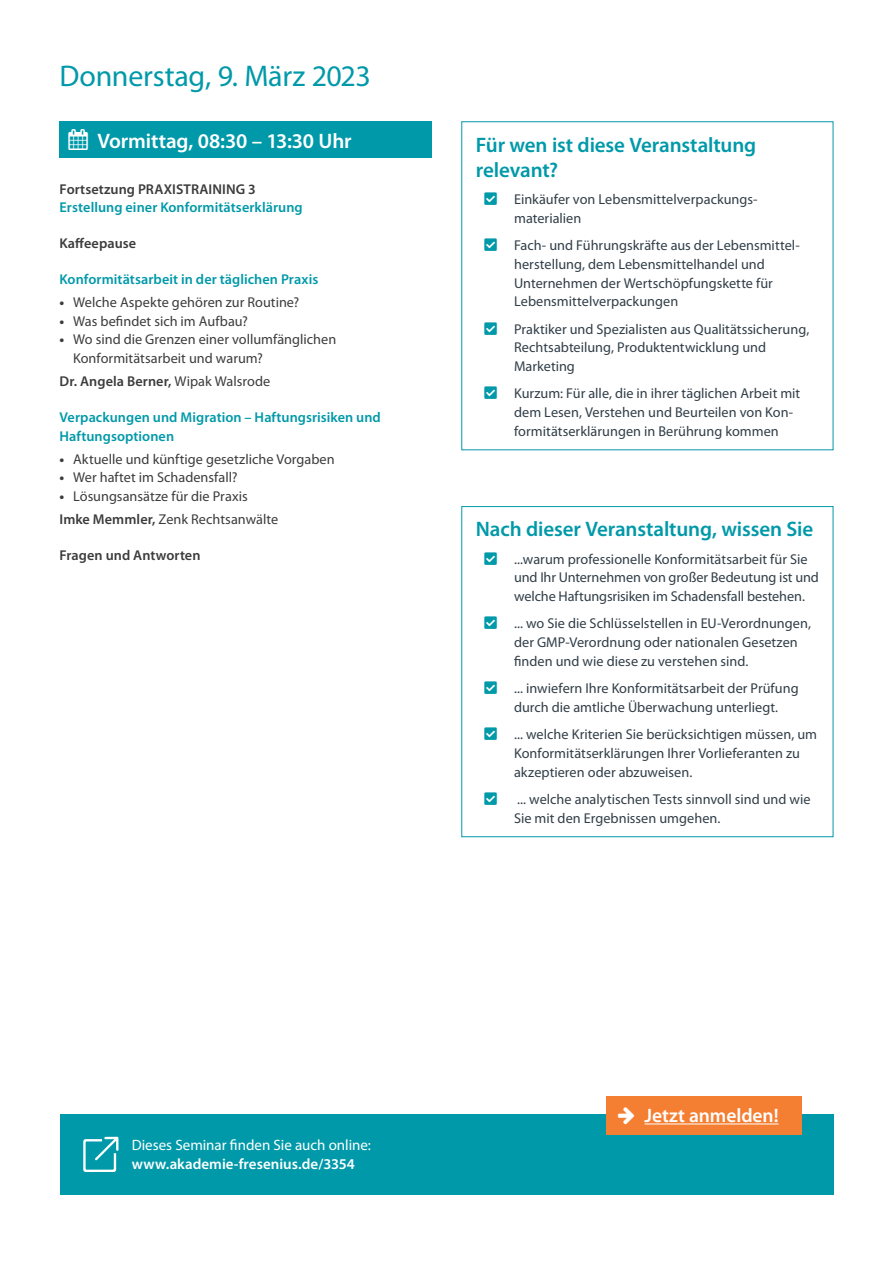
<style>
.page{position:relative;width:893px;height:1263px;background:#fff}
.page>*{position:absolute;margin:0;border:0;box-sizing:border-box;transform-origin:0 0}
.t1{font:30px "Myriad Pro";letter-spacing:-.01em;color:#0099a9}
.t2{font:600 21px/25.2px "Myriad Pro";letter-spacing:-.005em;color:#0099a9}
.t3{font:600 21px "Myriad Pro";letter-spacing:-.01em;color:#fff}
.t4{font:600 19.5px "Myriad Pro";letter-spacing:-.005em;color:#fff}
.t5{font:15px "Myriad Pro";color:#fff}
.t6{font:600 15px "Myriad Pro";letter-spacing:.005em;color:#fff}
.t7{font:14.25px/18.8px "Myriad Pro";color:#313e48}
.Fließtext{font:14.25px/18.8px "Myriad Pro";color:#3c3c3d}
.Vortragstitel{font:600 14.25px/18.8px "Myriad Pro";letter-spacing:.005em;color:#0099a9}
.Vortragstitel-2{font:600 14.25px "Myriad Pro";letter-spacing:.005em;color:#3c3c3d}
.Fließtext-2{font:600 14.25px "Myriad Pro";letter-spacing:.005em;color:#3c3c3d}
.s1{font-weight:700}
.s2{font-weight:400}
.s3{font-weight:600}
</style>
<div class="page">
<div style="left:60px;top:121px;width:372px;height:37px;background:#0099a9"></div>
<div style="left:60px;top:1115px;width:773px;height:80px;background:#0099a9"></div>
<svg style="left:83px;top:1137px;width:35px;height:35px"></svg>
<div style="left:606px;top:1096px;width:195px;height:38px;background:#f47f32"></div>
<hr style="left:645px;top:1123px;width:133px;height:1px;background:#fff">
<p class="t1" style="left:60px;top:58px;width:313px">Donnerstag, 9. März 2023</p>
<p class="t3" style="left:69px;top:128px;width:284px">▲ Vormittag, 08:30 – 13:30 Uhr</p>
<p class="Vortragstitel-2" style="left:60px;top:180px;width:198px">Fortsetzung PRAXISTRAINING 3</p>
<p class="Vortragstitel" style="left:60px;top:198px;width:245px">Erstellung einer Konformitätserklärung</p>
<p class="Vortragstitel-2" style="left:60px;top:234px;width:78px">Kaffeepause</p>
<p class="Vortragstitel" style="left:60px;top:269px;width:260px">Konformitätsarbeit in der täglichen Praxis</p>
<p class="Fließtext" style="left:60px;top:293px;width:241px"><span class="s1">•</span> Welche Aspekte gehören zur Routine?</p>
<p class="Fließtext" style="left:60px;top:311px;width:190px"><span class="s1">•</span> Was befindet sich im Aufbau?</p>
<p class="Fließtext" style="left:73px;top:330px;width:265px;text-indent:-14px"><span class="s1">•</span> Wo sind die Grenzen einer vollumfänglichen<br>Konformitätsarbeit und warum?</p>
<p class="Fließtext-2" style="left:60px;top:372px;width:212px">Dr. Angela Berner, <span class="s2">Wipak Walsrode</span></p>
<p class="Vortragstitel" style="left:60px;top:407px;width:323px">Verpackungen und Migration – Haftungsrisiken und<br>Haftungsoptionen</p>
<p class="Fließtext" style="left:60px;top:449px;width:277px"><span class="s1">•</span> Aktuelle und künftige gesetzliche Vorgaben</p>
<p class="Fließtext" style="left:60px;top:468px;width:180px"><span class="s1">•</span> Wer haftet im Schadensfall?</p>
<p class="Fließtext" style="left:60px;top:487px;width:190px"><span class="s1">•</span> Lösungsansätze für die Praxis</p>
<p class="Fließtext" style="left:60px;top:510px;width:220px"><span class="s3">Imke Memmler,</span> Zenk Rechtsanwälte</p>
<p class="Vortragstitel-2" style="left:60px;top:546px;width:143px">Fragen und Antworten</p>
<p class="t2" style="left:476px;top:131px;width:282px">Für wen ist diese Veranstaltung relevant?</p>
<p class="t7" style="left:514px;top:190px;width:245px">Einkäufer von Lebensmittelverpackungs&shy;materialien</p>
<p class="t7" style="left:514px;top:236px;width:287px">Fach- und Führungskräfte aus der Lebensmittel&shy;herstellung, dem Lebensmittelhandel und Unternehmen der Wertschöpfungskette für Lebensmittelverpackungen</p>
<p class="t7" style="left:514px;top:319px;width:297px">Praktiker und Spezialisten aus Qualitätssicherung,<br>Rechtsabteilung, Produktentwicklung und<br>Marketing</p>
<p class="t7" style="left:514px;top:384px;width:288px">Kurzum: Für alle, die in ihrer täglichen Arbeit mit dem Lesen, Verstehen und Beurteilen von Kon&shy;formitätserklärungen in Berührung kommen</p>
<p class="t2" style="left:476px;top:516px;width:339px">Nach dieser Veranstaltung, wissen Sie</p>
<p class="t7" style="left:514px;top:549px;width:306px">...warum professionelle Konformitätsarbeit für Sie und Ihr Unternehmen von großer Bedeutung ist und welche Haftungsrisiken im Schadensfall bestehen.</p>
<p class="t7" style="left:514px;top:614px;width:298px">... wo Sie die Schlüsselstellen in EU-Verordnungen, der GMP-Verordnung oder nationalen Gesetzen finden und wie diese zu verstehen sind.</p>
<p class="t7" style="left:514px;top:679px;width:286px">... inwiefern Ihre Konformitätsarbeit der Prüfung durch die amtliche Überwachung unterliegt.</p>
<p class="t7" style="left:514px;top:725px;width:305px">... welche Kriterien Sie berücksichtigen müssen, um<br>Konformitätserklärungen Ihrer Vorlieferanten zu akzeptieren oder abzuweisen.</p>
<p class="t7" style="left:514px;top:789px;width:298px">... welche analytischen Tests sinnvoll sind und wie<br>Sie mit den Ergebnissen umgehen.</p>
<p class="t5" style="left:132px;top:1136px;width:241px">Dieses Seminar finden Sie auch online:</p>
<p class="t6" style="left:132px;top:1155px;width:225px">www.akademie-fresenius.de/3354</p>
<p class="t4" style="left:645px;top:1103px;width:135px">Jetzt anmelden!</p>
</div>
